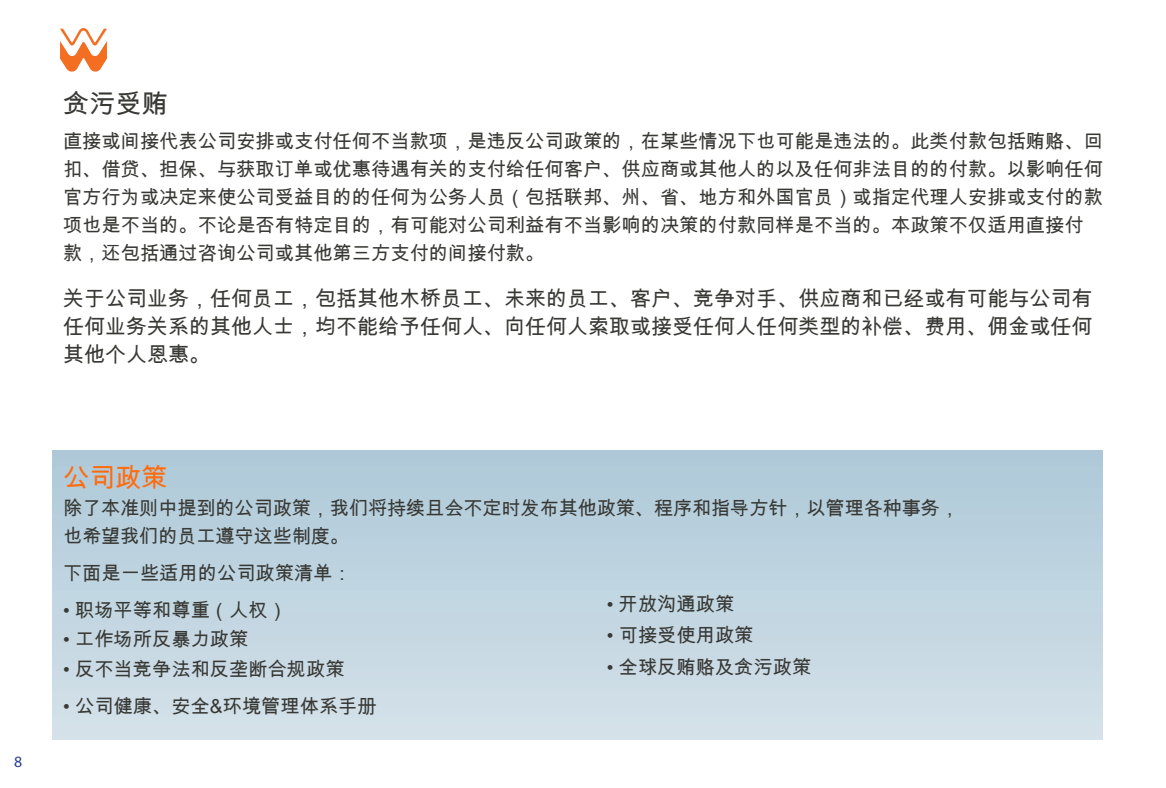
<style>
.page{position:relative;width:1166px;height:788px;background:#fff}
.page>*{position:absolute;margin:0;border:0;box-sizing:border-box;transform-origin:0 0}
.t1{font:26.25px "Arial Unicode MS";color:#383935}
.t2{font:26.25px "Arial Unicode MS";color:#ff6b0d}
.t3{font:21px/28px "Arial Unicode MS";color:#383935;text-align:justify}
.t4{font:19.25px/28px "Arial Unicode MS";color:#383935}
.t5{font:15.75px "Myriad";color:#253f8e}
</style>
<div class="page">
<div style="left:53px;top:451px;width:1049px;height:288px;background:linear-gradient(to bottom,#aec9d8,#d4e1e9)"></div>
<svg style="left:60px;top:28px;width:47px;height:44px"></svg>
<p class="t5" style="left:14px;top:753px;width:10px">8</p>
<p class="t1" style="left:63px;top:85px;width:106px">贪污受贿</p>
<p class="t4" style="left:63px;top:127px;width:1041px">直接或间接代表公司安排或支付任何不当款项，是违反公司政策的，在某些情况下也可能是违法的。此类付款包括贿赂、回扣、借贷、担保、与获取订单或优惠待遇有关的支付给任何客户、供应商或其他人的以及任何非法目的的付款。以影响任何官方行为或决定来使公司受益目的的任何为公务人员（包括联邦、州、省、地方和外国官员）或指定代理人安排或支付的款项也是不当的。不论是否有特定目的，有可能对公司利益有不当影响的决策的付款同样是不当的。本政策不仅适用直接付款，还包括通过咨询公司或其他第三方支付的间接付款。</p>
<p class="t3" style="left:63px;top:284px;width:1030px">关于公司业务，任何员工，包括其他木桥员工、未来的员工、客户、竞争对手、供应商和已经或有可能与公司有任何业务关系的其他人士，均不能给予任何人、向任何人索取或接受任何人任何类型的补偿、费用、佣金或任何其他个人恩惠。</p>
<p class="t2" style="left:63px;top:458px;width:106px">公司政策</p>
<p class="t4" style="left:63px;top:494px;width:897px">除了本准则中提到的公司政策，我们将持续且会不定时发布其他政策、程序和指导方针，以管理各种事务，也希望我们的员工遵守这些制度。</p>
<p class="t4" style="left:63px;top:558px;width:290px">下面是一些适用的公司政策清单：</p>
<p class="t4" style="left:63px;top:595px;width:225px">• 职场平等和尊重（人权）</p>
<p class="t4" style="left:63px;top:625px;width:187px">• 工作场所反暴力政策</p>
<p class="t4" style="left:63px;top:655px;width:283px">• 反不当竞争法和反垄断合规政策</p>
<p class="t4" style="left:63px;top:691px;width:315px">• 公司健康、安全&amp;环境管理体系手册</p>
<p class="t4" style="left:606px;top:589px;width:129px">• 开放沟通政策</p>
<p class="t4" style="left:606px;top:621px;width:148px">• 可接受使用政策</p>
<p class="t4" style="left:606px;top:652px;width:206px">• 全球反贿赂及贪污政策</p>
</div>
